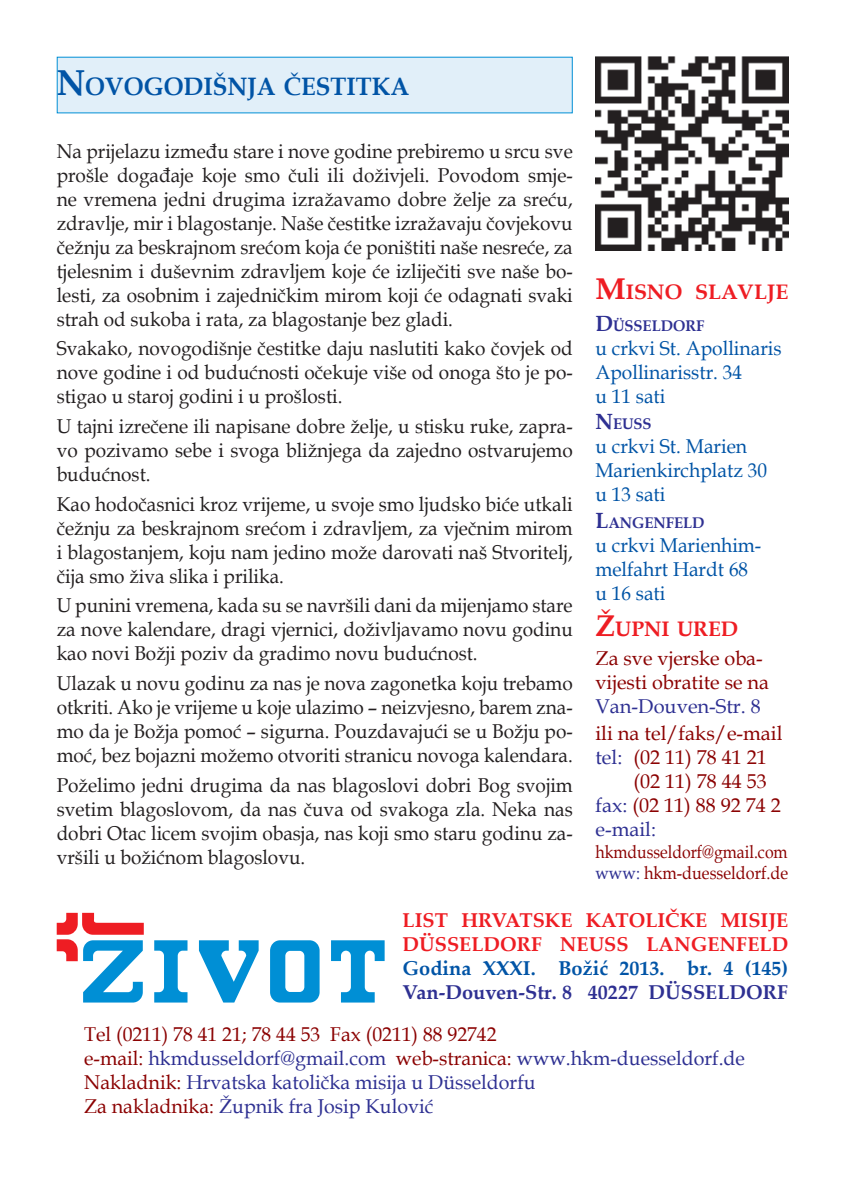
<style>
.page{position:relative;width:845px;height:1202px;background:#fff}
.page>*{position:absolute;margin:0;border:0;box-sizing:border-box;transform-origin:0 0}
.t1{font:700 25.2px "Book Antiqua";color:#0154a6;scale:.95 1}
.t2{font:700 21px "Book Antiqua";color:#ee1d23}
.t3{font:20px/24px "Book Antiqua";color:#231f20;text-align:justify;scale:.95 1}
.t4{font:20px/24px "Book Antiqua";color:#2e3092}
.t5{font:20px/24px "Book Antiqua";color:#0154a6;scale:.96 1}
.t6{font:20px/24px "Book Antiqua";color:#8b0202}
.t7{font:700 20px/24px "Palatino Linotype";color:#ee1d23}
.t8{font:700 20px "Palatino Linotype";color:#2e3092}
.t9{font:700 20px "Palatino Linotype";color:#0154a6}
.t10{font:18px/21.6px "Book Antiqua";color:#8b0202;scale:.88 1}
.t11{font:700 15.4px "Book Antiqua";color:#2e3092;scale:.96 1}
.s1{font-size:36px}
.s2{font-size:30px}
.s3{font-size:22px}
.s4{color:#2e3092}
.s5{color:#8b0202}
</style>
<div class="page">
<svg style="left:56px;top:912px;width:88px;height:90px"></svg>
<svg style="left:154px;top:940px;width:33px;height:62px"></svg>
<svg style="left:199px;top:940px;width:60px;height:62px"></svg>
<div style="left:270px;top:940px;width:50px;height:62px;background:#008fd5;border-radius:10px"></div>
<div style="left:285px;top:951px;width:19px;height:41px;background:#fff;border-radius:5px"></div>
<svg style="left:331px;top:940px;width:54px;height:62px"></svg>
<div style="left:57px;top:57px;width:516px;height:56px;background:#e1eff9"></div>
<img style="left:595px;top:57px;width:193px;height:194px">
<p class="t1" style="left:57px;top:69px;width:372px"><span class="s1">N</span>OVOGODIŠNJA ČESTITKA</p>
<p class="t3" style="left:57px;top:138px;width:545px">Na prijelazu između stare i nove godine prebiremo u srcu sve prošle događaje koje smo čuli ili doživjeli. Povodom smje&shy;ne vremena jedni drugima izražavamo dobre želje za sreću, zdravlje, mir i blagostanje. Naše čestitke izražavaju čovjekovu čežnju za beskrajnom srećom koja će poništiti naše nesreće, za tjelesnim i duševnim zdravljem koje će izliječiti sve naše bo&shy;lesti, za osobnim i zajedničkim mirom koji će odagnati svaki strah od sukoba i rata, za blagostanje bez gladi.</p>
<p class="t3" style="left:57px;top:336px;width:545px">Svakako, novogodišnje čestitke daju naslutiti kako čovjek od nove godine i od budućnosti očekuje više od onoga što je po&shy;stigao u staroj godini i u prošlosti.</p>
<p class="t3" style="left:57px;top:414px;width:545px">U tajni izrečene ili napisane dobre želje, u stisku ruke, zapra&shy;vo pozivamo sebe i svoga bližnjega da zajedno ostvarujemo budućnost.</p>
<p class="t3" style="left:57px;top:491px;width:545px">Kao hodočasnici kroz vrijeme, u svoje smo ljudsko biće utkali čežnju za beskrajnom srećom i zdravljem, za vječnim mirom i blagostanjem, koju nam jedino može darovati naš Stvoritelj, čija smo živa slika i prilika.</p>
<p class="t3" style="left:57px;top:593px;width:545px">U punini vremena, kada su se navršili dani da mijenjamo stare za nove kalendare, dragi vjernici, doživljavamo novu godinu kao novi Božji poziv da gradimo novu budućnost.</p>
<p class="t3" style="left:57px;top:671px;width:545px">Ulazak u novu godinu za nas je nova zagonetka koju trebamo otkriti. Ako je vrijeme u koje ulazimo – neizvjesno, barem zna&shy;mo da je Božja pomoć – sigurna. Pouzdavajući se u Božju po&shy;moć, bez bojazni možemo otvoriti stranicu novoga kalendara.</p>
<p class="t3" style="left:57px;top:772px;width:545px">Poželimo jedni drugima da nas blagoslovi dobri Bog svojim svetim blagoslovom, da nas čuva od svakoga zla. Neka nas dobri Otac licem svojim obasja, nas koji smo staru godinu za&shy;vršili u božićnom blagoslovu.</p>
<p class="t2" style="left:595px;top:277px;width:194px"><span class="s2">M</span>ISNO SLAVLJE</p>
<p class="t11" style="left:595px;top:315px;width:115px"><span class="s3">D</span>ÜSSELDORF</p>
<p class="t5" style="left:595px;top:335px;width:195px">u crkvi St. Apollinaris<br>Apollinarisstr. 34<br>u 11 sati</p>
<p class="t11" style="left:595px;top:413px;width:60px"><span class="s3">N</span>EUSS</p>
<p class="t5" style="left:595px;top:434px;width:180px">u crkvi St. Marien<br>Marienkirchplatz 30 u 13 sati</p>
<p class="t11" style="left:595px;top:512px;width:114px"><span class="s3">L</span>ANGENFELD</p>
<p class="t5" style="left:595px;top:532px;width:174px">u crkvi Marienhim&shy;melfahrt Hardt 68 u 16 sati</p>
<p class="t2" style="left:595px;top:614px;width:143px"><span class="s2">Ž</span>UPNI URED</p>
<p class="t6" style="left:595px;top:646px;width:175px">Za sve vjerske oba&shy;vijesti obratite se na</p>
<p class="t4" style="left:595px;top:694px;width:167px">Van-Douven-Str. 8</p>
<p class="t6" style="left:595px;top:721px;width:189px">ili na tel/faks/e-mail</p>
<p class="t6" style="left:595px;top:745px;width:173px"><span class="s4">tel:</span> (02 11) 78 41 21</p>
<p class="t6" style="left:633px;top:769px;width:135px">(02 11) 78 44 53</p>
<p class="t6" style="left:595px;top:793px;width:187px"><span class="s4">fax:</span> (02 11) 88 92 74 2</p>
<p class="t4" style="left:595px;top:817px;width:62px">e-mail:</p>
<p class="t10" style="left:595px;top:840px;width:220px">hkmdusseldorf@gmail.com <span class="s4">www:</span> hkm-duesseldorf.de</p>
<p class="t7" style="left:403px;top:908px;width:387px">LIST HRVATSKE KATOLIČKE MISIJE<br>DÜSSELDORF NEUSS LANGENFELD</p>
<p class="t9" style="left:403px;top:954px;width:387px">Godina XXXI. Božić 2013. br. 4 (145)</p>
<p class="t8" style="left:403px;top:978px;width:387px">Van-Douven-Str. 8 40227 DÜSSELDORF</p>
<p class="t4" style="left:84px;top:1021px;width:662px"><span class="s5">Tel (0211) 78 41 21; 78 44 53 Fax (0211) 88 92742<br>e-mail:</span> hkmdusseldorf@gmail.com <span class="s5">web-stranica:</span> www.hkm-duesseldorf.de <span class="s5">Nakladnik:</span> Hrvatska katolička misija u Düsseldorfu<br><span class="s5">Za nakladnika:</span> Župnik fra Josip Kulović</p>
</div>
